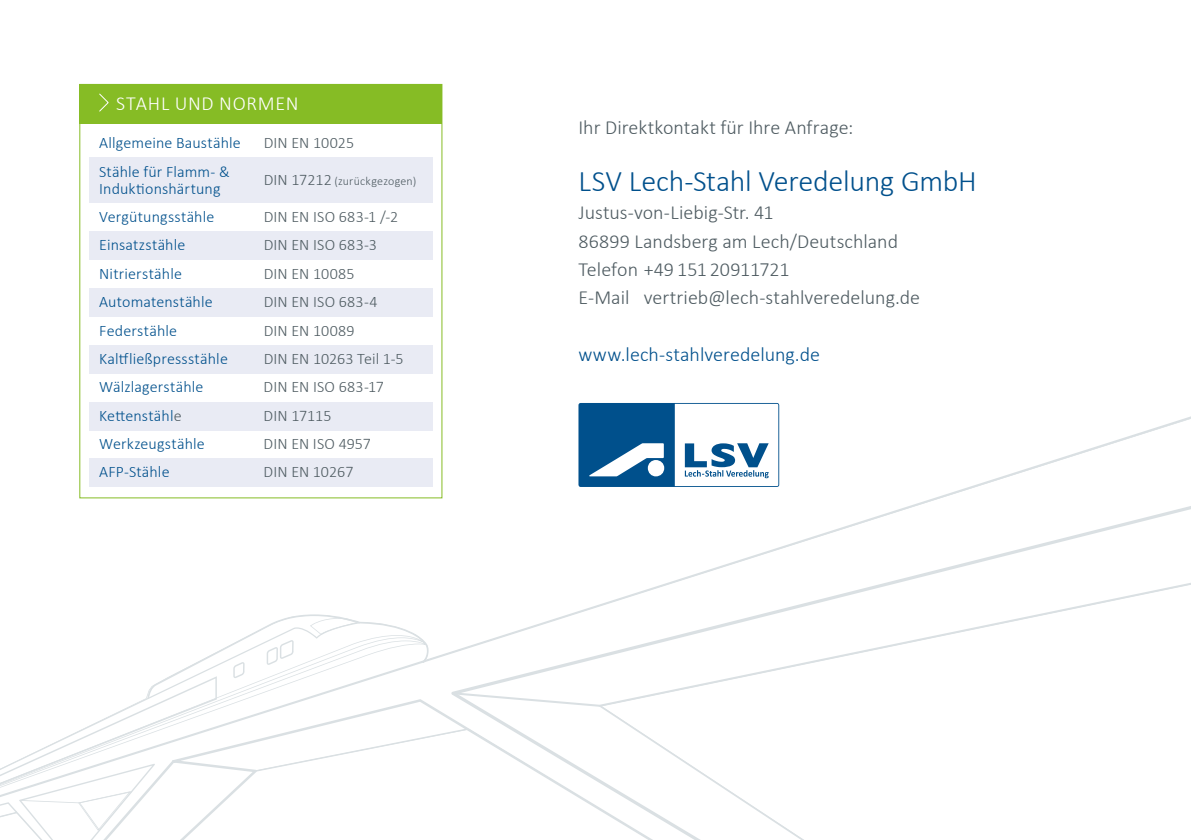
<style>
.page{position:relative;width:1191px;height:840px;background:#fff}
.page>*{position:absolute;margin:0;border:0;box-sizing:border-box;transform-origin:0 0}
.t1{font:300 30px "Calibri";letter-spacing:-.01em;color:#00508c}
.t2{font:300 20px/28.4px "Calibri";color:#4e5b61}
.t3{font:300 20px "Calibri";letter-spacing:.005em;color:#00508c}
.t4{font:300 20px "Calibri";letter-spacing:.035em;color:#fff}
.t5{font:300 16px/17px "Calibri";letter-spacing:.01em;color:#00508c}
.t6{font:300 16px "Calibri";letter-spacing:.005em;color:#4e5b61}
.t7{font:300 12px "Calibri";letter-spacing:.02em;color:#4e5b61}
.s1{font-size:16px}
.s2{color:#4e5b61}
</style>
<div class="page">
<svg style="left:0;top:796px;width:230px;height:43px"></svg>
<svg style="left:599px;top:796px;width:204px;height:43px"></svg>
<svg style="left:0;top:416px;width:1191px;height:380px"></svg>
<div style="left:876px;top:676px;width:201px;height:75px;background:#fff"></div>
<svg style="left:578px;top:403px;width:201px;height:83px"></svg>
<div style="left:89px;top:158px;width:343px;height:45px;background:#e9ebf4"></div>
<div style="left:79px;top:84px;width:363px;height:40px;background:#86bc25"></div>
<div style="left:79px;top:84px;width:363px;height:414px;border:1px solid #86bc25"></div>
<div style="left:89px;top:231px;width:343px;height:29px;background:#e9ebf4"></div>
<div style="left:89px;top:288px;width:343px;height:28px;background:#e9ebf4"></div>
<div style="left:89px;top:345px;width:343px;height:28px;background:#e9ebf4"></div>
<div style="left:89px;top:401px;width:343px;height:29px;background:#e9ebf4"></div>
<div style="left:89px;top:458px;width:343px;height:28px;background:#e9ebf4"></div>
<svg style="left:99px;top:93px;width:10px;height:19px"></svg>
<p class="t4" style="left:116px;top:90px;width:184px">STAHL UND NORMEN</p>
<p class="t5" style="left:99px;top:134px;width:143px">Allgemeine Baustähle</p>
<p class="t6" style="left:264px;top:133px;width:92px">DIN EN 10025</p>
<p class="t5" style="left:99px;top:162px;width:132px">Stähle für Flamm- &amp;<br>Induktionshärtung</p>
<p class="t7" style="left:264px;top:173px;width:154px"><span class="s1">DIN 17212</span> (zurückgezogen)</p>
<p class="t5" style="left:99px;top:208px;width:117px">Vergütungsstähle</p>
<p class="t6" style="left:264px;top:207px;width:136px">DIN EN ISO 683-1 /-2</p>
<p class="t5" style="left:99px;top:236px;width:88px">Einsatzstähle</p>
<p class="t6" style="left:264px;top:235px;width:115px">DIN EN ISO 683-3</p>
<p class="t5" style="left:99px;top:265px;width:84px">Nitrierstähle</p>
<p class="t6" style="left:264px;top:263px;width:93px">DIN EN 10085</p>
<p class="t5" style="left:99px;top:293px;width:115px">Automatenstähle</p>
<p class="t6" style="left:264px;top:292px;width:116px">DIN EN ISO 683-4</p>
<p class="t5" style="left:99px;top:321px;width:79px">Federstähle</p>
<p class="t6" style="left:264px;top:320px;width:93px">DIN EN 10089</p>
<p class="t5" style="left:99px;top:350px;width:130px">Kaltfließpressstähle</p>
<p class="t6" style="left:264px;top:348px;width:142px">DIN EN 10263 Teil 1-5</p>
<p class="t5" style="left:99px;top:378px;width:106px">Wälzlagerstähle</p>
<p class="t6" style="left:264px;top:377px;width:122px">DIN EN ISO 683-17</p>
<p class="t5" style="left:99px;top:406px;width:84px">Kettenstähl<span class="s2">e</span></p>
<p class="t6" style="left:264px;top:405px;width:69px">DIN 17115</p>
<p class="t5" style="left:99px;top:435px;width:107px">Werkzeugstähle</p>
<p class="t6" style="left:264px;top:433px;width:109px">DIN EN ISO 4957</p>
<p class="t5" style="left:99px;top:463px;width:72px">AFP-Stähle</p>
<p class="t6" style="left:264px;top:462px;width:91px">DIN EN 10267</p>
<p class="t2" style="left:578px;top:113px;width:276px">Ihr Direktkontakt für Ihre Anfrage:</p>
<h1 class="t1" style="left:578px;top:162px;width:400px">LSV Lech-Stahl Veredelung GmbH</h1>
<p class="t2" style="left:578px;top:198px;width:343px">Justus-von-Liebig-Str. 41<br>86899 Landsberg am Lech/Deutschland Telefon +49 151 20911721<br>E-Mail vertrieb@lech-stahlveredelung.de</p>
<p class="t3" style="left:578px;top:342px;width:243px">www.lech-stahlveredelung.de</p>
</div>
